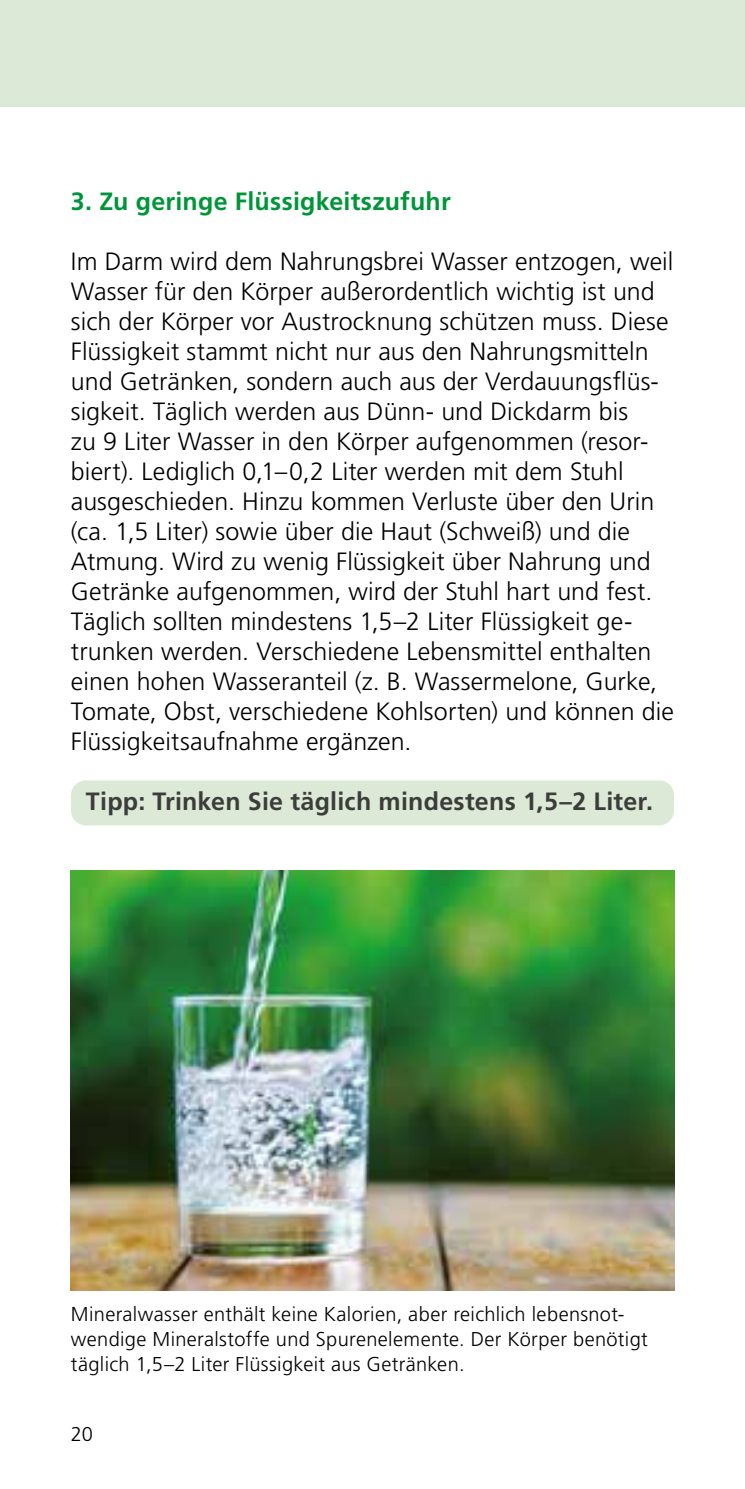
<style>
.page{position:relative;width:745px;height:1489px;background:#fff}
.page>*{position:absolute;margin:0;border:0;box-sizing:border-box;transform-origin:0 0}
.t1{font:300 25px/30px "Frutiger LT Std";letter-spacing:.005em;color:#000}
.t2{font:700 25px "Frutiger LT Std";letter-spacing:.01em;color:#3c3c3b}
.t3{font:700 25px "Frutiger LT Std";letter-spacing:.01em;color:#009539}
.t4{font:300 20px/25px "Frutiger LT Std";letter-spacing:.015em;color:#000}
</style>
<div class="page">
<div style="left:0;top:0;width:744px;height:106px;background:#dde9d7"></div>
<div style="left:71px;top:780px;width:602px;height:45px;background:#dde9d7;border-radius:15px"></div>
<img style="left:71px;top:870px;width:602px;height:420px">
<p class="t3" style="left:71px;top:187px;width:381px">3. Zu geringe Flüssigkeitszufuhr</p>
<p class="t1" style="left:71px;top:247px;width:604px">Im Darm wird dem Nahrungsbrei Wasser entzogen, weil Wasser für den Körper außerordentlich wichtig ist und sich der Körper vor Austrocknung schützen muss. Diese Flüssigkeit stammt nicht nur aus den Nahrungsmitteln und Getränken, sondern auch aus der Verdauungsflüs&shy;sigkeit. Täglich werden aus Dünn- und Dickdarm bis<br>zu 9 Liter Wasser in den Körper aufgenommen (resor&shy;biert). Lediglich 0,1–0,2 Liter werden mit dem Stuhl ausgeschieden. Hinzu kommen Verluste über den Urin (ca. 1,5 Liter) sowie über die Haut (Schweiß) und die Atmung. Wird zu wenig Flüssigkeit über Nahrung und Getränke aufgenommen, wird der Stuhl hart und fest.<br>Täglich sollten mindestens 1,5–2 Liter Flüssigkeit ge&shy;trunken werden. Verschiedene Lebensmittel enthalten einen hohen Wasseranteil (z. B. Wassermelone, Gurke, Tomate, Obst, verschiedene Kohlsorten) und können die Flüssigkeitsaufnahme ergänzen.</p>
<p class="t2" style="left:86px;top:787px;width:568px">Tipp: Trinken Sie täglich mindestens 1,5–2 Liter.</p>
<p class="t4" style="left:71px;top:1301px;width:578px">Mineralwasser enthält keine Kalorien, aber reichlich lebensnot&shy;wendige Mineralstoffe und Spurenelemente. Der Körper benötigt täglich 1,5–2 Liter Flüssigkeit aus Getränken.</p>
<p class="t4" style="left:71px;top:1422px;width:24px">20</p>
</div>
